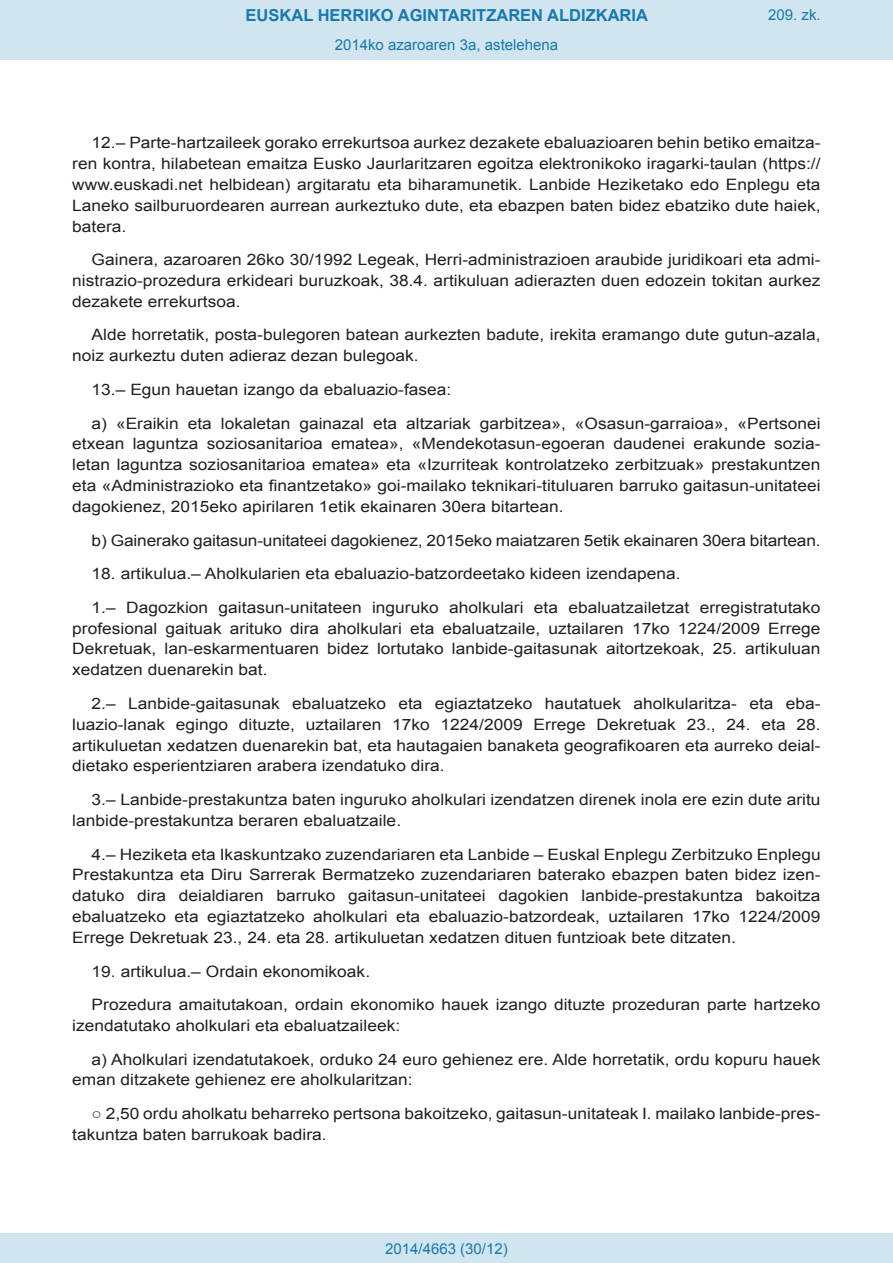
<style>
.page{position:relative;width:893px;height:1263px;background:#fff}
.page>*{position:absolute;margin:0;border:0;box-sizing:border-box;transform-origin:0 0}
.t1{font:700 16.5px "Arial";color:#1879ad}
.BOPVDetalle{font:15.6px/20.9px "Arial";color:#231f20;text-align:justify;scale:1.11 1}
.Paginacion_Centro{font:15px "Arial";color:#1879ad}
</style>
<div class="page">
<div style="left:0;top:0;width:893px;height:60px;background:#d0e5f0"></div>
<div style="left:0;top:1233px;width:893px;height:30px;background:#d0e5f0"></div>
<p class="t1" style="left:246px;top:4px;width:404px">EUSKAL HERRIKO AGINTARITZAREN ALDIZKARIA</p>
<p class="Paginacion_Centro" style="left:335px;top:35px;width:225px">2014ko azaroaren 3a, astelehena</p>
<p class="Paginacion_Centro" style="left:768px;top:5px;width:54px">209. zk.</p>
<p class="BOPVDetalle" style="left:72px;top:132px;width:676px;text-indent:19px">12.– Parte-hartzaileek gorako errekurtsoa aurkez dezakete ebaluazioaren behin betiko emaitza&shy;ren kontra, hilabetean emaitza Eusko Jaurlaritzaren egoitza elektronikoko iragarki-taulan (https:// www.euskadi.net helbidean) argitaratu eta biharamunetik. Lanbide Heziketako edo Enplegu eta Laneko sailburuordearen aurrean aurkeztuko dute, eta ebazpen baten bidez ebatziko dute haiek, batera.</p>
<p class="BOPVDetalle" style="left:72px;top:249px;width:676px;text-indent:19px">Gainera, azaroaren 26ko 30/1992 Legeak, Herri-administrazioen araubide juridikoari eta admi&shy;nistrazio-prozedura erkideari buruzkoak, 38.4. artikuluan adierazten duen edozein tokitan aurkez dezakete errekurtsoa.</p>
<p class="BOPVDetalle" style="left:72px;top:325px;width:676px;text-indent:19px">Alde horretatik, posta-bulegoren batean aurkezten badute, irekita eramango dute gutun-azala, noiz aurkeztu duten adieraz dezan bulegoak.</p>
<p class="BOPVDetalle" style="left:92px;top:379px;width:326px">13.– Egun hauetan izango da ebaluazio-fasea:</p>
<p class="BOPVDetalle" style="left:72px;top:413px;width:676px;text-indent:19px">a) «Eraikin eta lokaletan gainazal eta altzariak garbitzea», «Osasun-garraioa», «Pertsonei etxean laguntza soziosanitarioa ematea», «Mendekotasun-egoeran daudenei erakunde sozia&shy;letan laguntza soziosanitarioa ematea» eta «Izurriteak kontrolatzeko zerbitzuak» prestakuntzen eta «Administrazioko eta finantzetako» goi-mailako teknikari-tituluaren barruko gaitasun-unitateei dagokienez, 2015eko apirilaren 1etik ekainaren 30era bitartean.</p>
<p class="BOPVDetalle" style="left:92px;top:530px;width:658px">b) Gainerako gaitasun-unitateei dagokienez, 2015eko maiatzaren 5etik ekainaren 30era bitartean.</p>
<p class="BOPVDetalle" style="left:92px;top:563px;width:532px">18. artikulua.– Aholkularien eta ebaluazio-batzordeetako kideen izendapena.</p>
<p class="BOPVDetalle" style="left:72px;top:597px;width:676px;text-indent:19px">1.– Dagozkion gaitasun-unitateen inguruko aholkulari eta ebaluatzailetzat erregistratutako profesional gaituak arituko dira aholkulari eta ebaluatzaile, uztailaren 17ko 1224/2009 Errege Dekretuak, lan-eskarmentuaren bidez lortutako lanbide-gaitasunak aitortzekoak, 25. artikuluan xedatzen duenarekin bat.</p>
<p class="BOPVDetalle" style="left:72px;top:693px;width:676px;text-indent:19px">2.– Lanbide-gaitasunak ebaluatzeko eta egiaztatzeko hautatuek aholkularitza- eta eba&shy;luazio-lanak egingo dituzte, uztailaren 17ko 1224/2009 Errege Dekretuak 23., 24. eta 28. artikuluetan xedatzen duenarekin bat, eta hautagaien banaketa geografikoaren eta aurreko deial&shy;dietako esperientziaren arabera izendatuko dira.</p>
<p class="BOPVDetalle" style="left:72px;top:789px;width:676px;text-indent:19px">3.– Lanbide-prestakuntza baten inguruko aholkulari izendatzen direnek inola ere ezin dute aritu lanbide-prestakuntza beraren ebaluatzaile.</p>
<p class="BOPVDetalle" style="left:72px;top:844px;width:676px;text-indent:19px">4.– Heziketa eta Ikaskuntzako zuzendariaren eta Lanbide – Euskal Enplegu Zerbitzuko Enplegu Prestakuntza eta Diru Sarrerak Bermatzeko zuzendariaren baterako ebazpen baten bidez izen&shy;datuko dira deialdiaren barruko gaitasun-unitateei dagokien lanbide-prestakuntza bakoitza ebaluatzeko eta egiaztatzeko aholkulari eta ebaluazio-batzordeak, uztailaren 17ko 1224/2009<br>Errege Dekretuak 23., 24. eta 28. artikuluetan xedatzen dituen funtzioak bete ditzaten.</p>
<p class="BOPVDetalle" style="left:92px;top:961px;width:252px">19. artikulua.– Ordain ekonomikoak.</p>
<p class="BOPVDetalle" style="left:72px;top:994px;width:676px;text-indent:19px">Prozedura amaitutakoan, ordain ekonomiko hauek izango dituzte prozeduran parte hartzeko izendatutako aholkulari eta ebaluatzaileek:</p>
<p class="BOPVDetalle" style="left:72px;top:1049px;width:675px;text-indent:19px">a) Aholkulari izendatutakoek, orduko 24 euro gehienez ere. Alde horretatik, ordu kopuru hauek eman ditzakete gehienez ere aholkularitzan:</p>
<p class="BOPVDetalle" style="left:72px;top:1103px;width:676px;text-indent:19px">○ 2,50 ordu aholkatu beharreko pertsona bakoitzeko, gaitasun-unitateak I. mailako lanbide-pres&shy;takuntza baten barrukoak badira.</p>
<p class="Paginacion_Centro" style="left:385px;top:1238px;width:124px">2014/4663 (30/12)</p>
</div>
